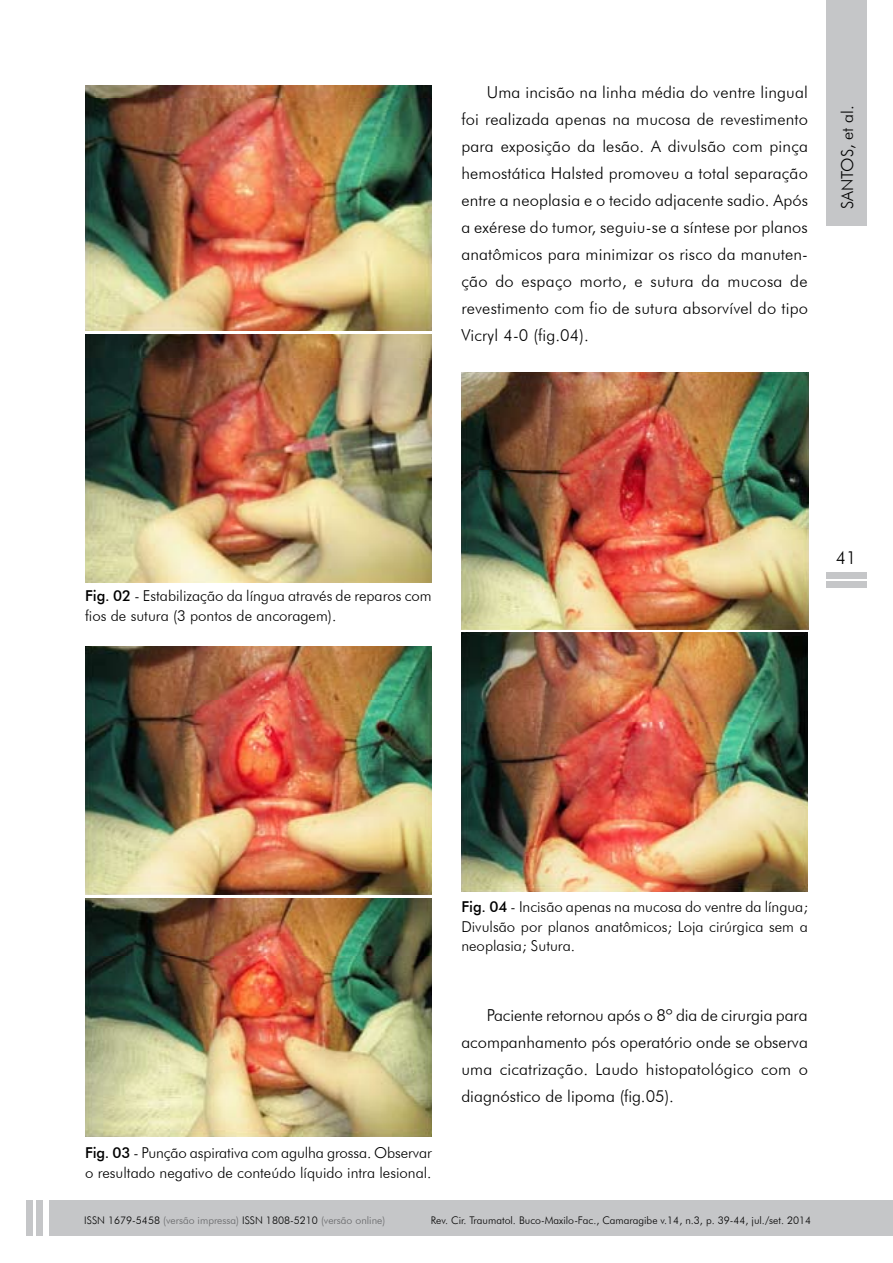
<style>
.page{position:relative;width:893px;height:1263px;background:#fff}
.page>*{position:absolute;margin:0;border:0;box-sizing:border-box;transform-origin:0 0}
.t1{font:300 18px "Futura BT";color:#000}
.t2{font:300 16.5px/27px "Futura BT";letter-spacing:.01em;color:#000;text-align:justify}
.t3{font:300 15px/19.5px "Futura BT";color:#000}
.t4{font:300 10.5px "Futura BT";color:#000}
.t5{font:300 10.5px "Futura BT";color:#646567}
.s1{font-weight:500}
.s2{color:#000}
</style>
<div class="page">
<div style="left:49px;top:1201px;width:844px;height:35px;background:#c5c6c8"></div>
<div style="left:27px;top:1201px;width:6px;height:35px;background:#c5c6c8"></div>
<div style="left:36px;top:1201px;width:7px;height:35px;background:#c5c6c8"></div>
<div style="left:826px;top:0;width:40px;height:226px;background:#c5c6c8"></div>
<div style="left:826px;top:582px;width:41px;height:6px;background:#c5c6c8"></div>
<div style="left:826px;top:572px;width:41px;height:6px;background:#c5c6c8"></div>
<img style="left:85px;top:85px;width:347px;height:246px">
<img style="left:85px;top:334px;width:347px;height:248px">
<img style="left:85px;top:647px;width:347px;height:247px">
<img style="left:85px;top:898px;width:346px;height:238px">
<img style="left:461px;top:372px;width:347px;height:257px">
<img style="left:461px;top:632px;width:346px;height:259px">
<p class="t2" style="left:461px;top:78px;width:348px;text-indent:26px">Uma incisão na linha média do ventre lingual foi realizada apenas na mucosa de revestimento para exposição da lesão. A divulsão com pinça hemostática Halsted promoveu a total separação entre a neoplasia e o tecido adjacente sadio. Após a exérese do tumor, seguiu-se a síntese por planos anatômicos para minimizar os risco da manuten&shy;ção do espaço morto, e sutura da mucosa de revestimento com fio de sutura absorvível do tipo Vicryl 4-0 (fig.04).</p>
<p class="t2" style="left:834px;top:209px;width:106px;rotate:-90deg">santos, et al.</p>
<p class="t3" style="left:85px;top:586px;width:348px"><span class="s1">Fig. 02</span> - Estabilização da língua através de reparos com fios de sutura (3 pontos de ancoragem).</p>
<p class="t1" style="left:836px;top:546px;width:22px">41</p>
<p class="t3" style="left:461px;top:897px;width:348px;text-align:justify"><span class="s1">Fig. 04</span> - Incisão apenas na mucosa do ventre da língua; Divulsão por planos anatômicos; Loja cirúrgica sem a neoplasia; Sutura.</p>
<p class="t3" style="left:85px;top:1143px;width:348px"><span class="s1">Fig. 03</span> - Punção aspirativa com agulha grossa. Observar o resultado negativo de conteúdo líquido intra lesional.</p>
<p class="t2" style="left:461px;top:1002px;width:348px;text-indent:26px">Paciente retornou após o 8º dia de cirurgia para acompanhamento pós operatório onde se observa uma cicatrização. Laudo histopatológico com o diagnóstico de lipoma (fig.05).</p>
<p class="t5" style="left:84px;top:1214px;width:302px"><span class="s2">ISSN 1679-5458</span> (versão impressa) <span class="s2">ISSN 1808-5210</span> (versão online)</p>
<p class="t4" style="left:431px;top:1214px;width:382px">Rev. Cir. Traumatol. Buco-Maxilo-Fac., Camaragibe v.14, n.3, p. 39-44, jul./set. 2014</p>
</div>
